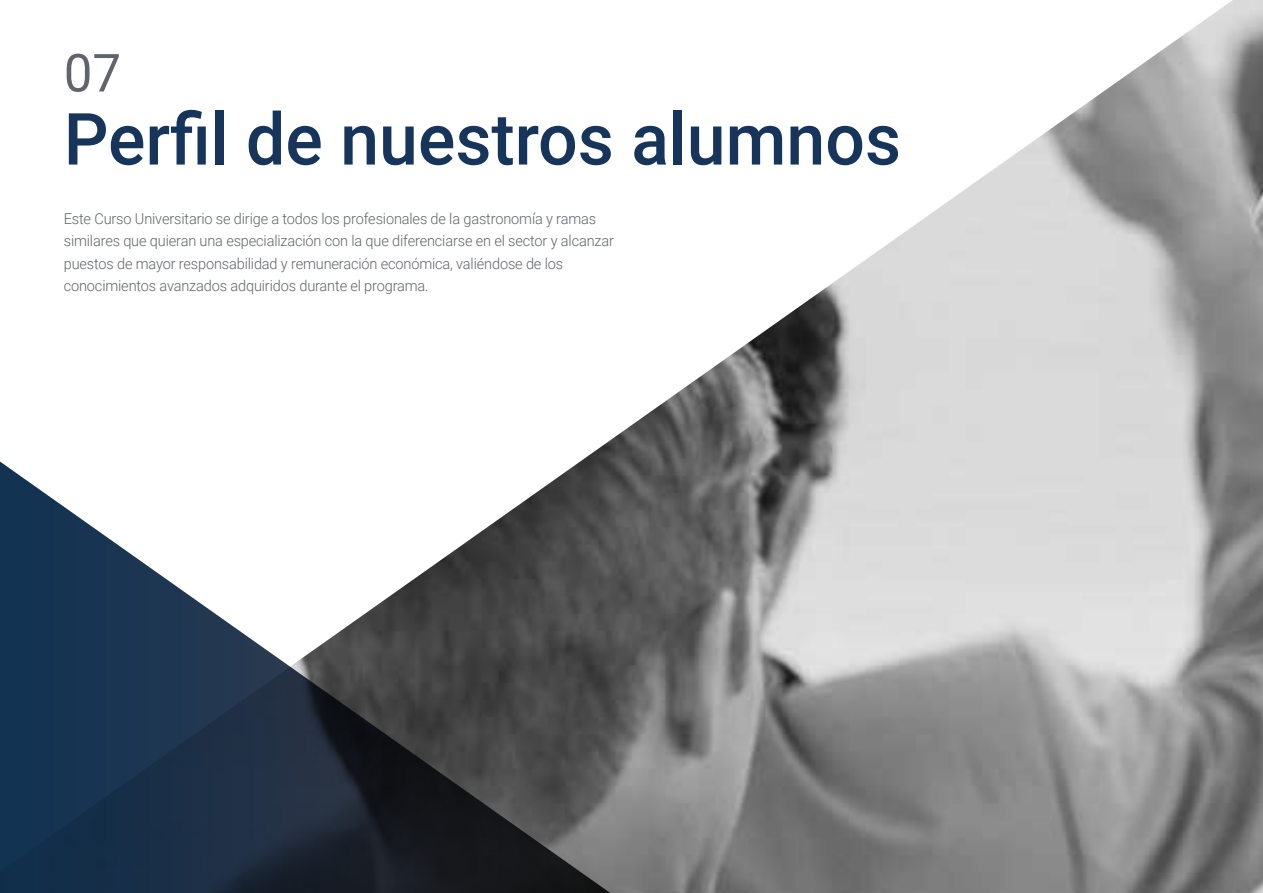
<style>
.page{position:relative;width:1263px;height:893px;background:#fff}
.page>*{position:absolute;margin:0;border:0;box-sizing:border-box;transform-origin:0 0}
.t1{font:500 72px "Roboto";color:#17355b}
.t2{font:52.5px "Roboto";color:#61646a}
.t3{font:300 15px/22.5px "Roboto";letter-spacing:-.01em;color:#61646a}
</style>
<div class="page">
<img style="left:602px;top:0;width:661px;height:893px">
<svg style="left:0;top:446px;width:640px;height:447px"></svg>
<h2 class="t2" style="left:64px;top:36px;width:59px">07</h2>
<h1 class="t1" style="left:64px;top:89px;width:839px">Perfil de nuestros alumnos</h1>
<p class="t3" style="left:64px;top:207px;width:552px">Este Curso Universitario se dirige a todos los profesionales de la gastronomía y ramas similares que quieran una especialización con la que diferenciarse en el sector y alcanzar puestos de mayor responsabilidad y remuneración económica, valiéndose de los conocimientos avanzados adquiridos durante el programa.</p>
</div>
